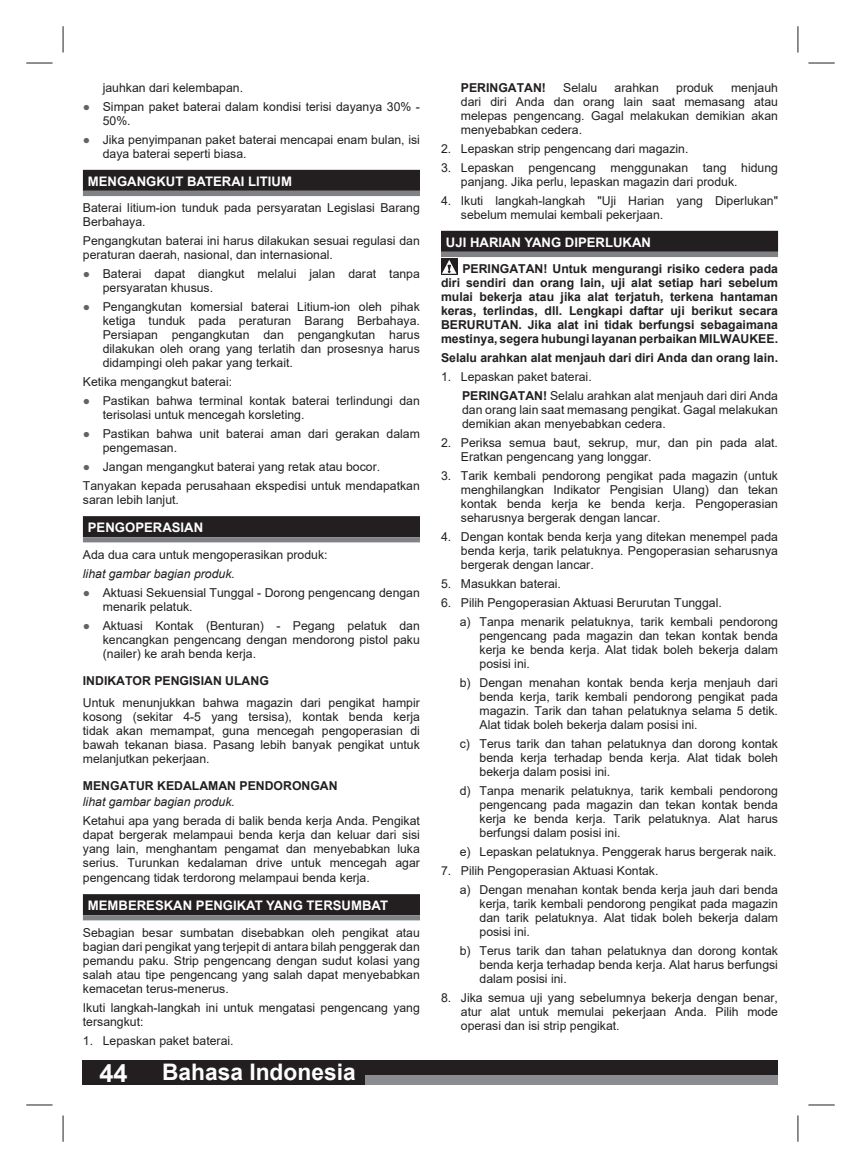
<style>
.page{position:relative;width:861px;height:1168px;background:#fff}
.page>*{position:absolute;margin:0;border:0;box-sizing:border-box;transform-origin:0 0}
.t1{font:700 25.38px "Arial";color:#fff}
.t2{font:700 22.75px "Arial";color:#fff}
.t3{font:700 13.12px "Arial";color:#fff}
.t4{font:12.25px/14px "Arial";color:#231f20}
.t5{font:700 12.25px/14px "Arial";color:#231f20;text-align:justify}
.t6{font:italic 12.25px "Arial";color:#231f20}
.s1{color:#636366}
.s2{font-weight:700}
</style>
<div class="page">
<div style="left:83px;top:1060px;width:694px;height:25px;background:#231f20"></div>
<div style="left:366px;top:1075px;width:411px;height:10px;background:#8a8c8f"></div>
<div style="left:83px;top:170px;width:337px;height:21px;background:#231f20"></div>
<div style="left:83px;top:191px;width:337px;height:5px;background:#808285"></div>
<div style="left:83px;top:516px;width:337px;height:21px;background:#231f20"></div>
<div style="left:83px;top:537px;width:337px;height:5px;background:#808285"></div>
<div style="left:83px;top:894px;width:337px;height:21px;background:#231f20"></div>
<div style="left:83px;top:915px;width:337px;height:5px;background:#808285"></div>
<div style="left:441px;top:231px;width:336px;height:21px;background:#231f20"></div>
<div style="left:441px;top:252px;width:336px;height:5px;background:#808285"></div>
<div style="left:441px;top:259px;width:16px;height:16px;background:#231f20"></div>
<svg style="left:442px;top:260px;width:14px;height:14px"></svg>
<svg style="left:26px;top:63px;width:26px;height:1px"></svg>
<svg style="left:808px;top:63px;width:26px;height:1px"></svg>
<svg style="left:26px;top:1104px;width:26px;height:1px"></svg>
<svg style="left:808px;top:1104px;width:26px;height:1px"></svg>
<svg style="left:63px;top:26px;width:1px;height:26px"></svg>
<svg style="left:63px;top:1115px;width:1px;height:26px"></svg>
<svg style="left:797px;top:26px;width:1px;height:26px"></svg>
<svg style="left:797px;top:1115px;width:1px;height:26px"></svg>
<p class="t4" style="left:103px;top:81px;width:142px">jauhkan dari kelembapan.</p>
<p class="t4" style="left:103px;top:99px;width:318px;text-indent:-20px"><span class="s1">●</span> Simpan paket baterai dalam kondisi terisi dayanya 30% -<br>50%.</p>
<p class="t4" style="left:103px;top:132px;width:318px;text-indent:-20px"><span class="s1">●</span> Jika penyimpanan paket baterai mencapai enam bulan, isi daya baterai seperti biasa.</p>
<p class="t3" style="left:88px;top:174px;width:205px">MENGANGKUT BATERAI LITIUM</p>
<p class="t4" style="left:83px;top:201px;width:338px">Baterai litium-ion tunduk pada persyaratan Legislasi Barang<br>Berbahaya.</p>
<p class="t4" style="left:83px;top:234px;width:338px">Pengangkutan baterai ini harus dilakukan sesuai regulasi dan peraturan daerah, nasional, dan internasional.</p>
<p class="t4" style="left:103px;top:267px;width:318px;text-indent:-20px"><span class="s1">●</span> Baterai dapat diangkut melalui jalan darat tanpa persyaratan khusus.</p>
<p class="t4" style="left:103px;top:300px;width:318px;text-align:justify;text-indent:-20px"><span class="s1">●</span> Pengangkutan komersial baterai Litium-ion oleh pihak ketiga tunduk pada peraturan Barang Berbahaya.<br>Persiapan pengangkutan dan pengangkutan harus dilakukan oleh orang yang terlatih dan prosesnya harus didampingi oleh pakar yang terkait.</p>
<p class="t4" style="left:83px;top:375px;width:151px">Ketika mengangkut baterai:</p>
<p class="t4" style="left:103px;top:394px;width:318px;text-indent:-20px"><span class="s1">●</span> Pastikan bahwa terminal kontak baterai terlindungi dan terisolasi untuk mencegah korsleting.</p>
<p class="t4" style="left:103px;top:427px;width:318px;text-indent:-20px"><span class="s1">●</span> Pastikan bahwa unit baterai aman dari gerakan dalam pengemasan.</p>
<p class="t4" style="left:83px;top:457px;width:338px;line-height:18.9px"><span class="s1">●</span> Jangan mengangkut baterai yang retak atau bocor.<br>Tanyakan kepada perusahaan ekspedisi untuk mendapatkan</p>
<p class="t4" style="left:83px;top:493px;width:98px">saran lebih lanjut.</p>
<p class="t3" style="left:88px;top:520px;width:117px">PENGOPERASIAN</p>
<p class="t4" style="left:83px;top:547px;width:246px">Ada dua cara untuk mengoperasikan produk:</p>
<p class="t6" style="left:83px;top:566px;width:153px">lihat gambar bagian produk.</p>
<p class="t4" style="left:103px;top:585px;width:318px;text-indent:-20px"><span class="s1">●</span> Aktuasi Sekuensial Tunggal - Dorong pengencang dengan menarik pelatuk.</p>
<p class="t4" style="left:103px;top:618px;width:318px;text-align:justify;text-indent:-20px"><span class="s1">●</span> Aktuasi Kontak (Benturan) - Pegang pelatuk dan kencangkan pengencang dengan mendorong pistol paku (nailer) ke arah benda kerja.</p>
<p class="t5" style="left:83px;top:674px;width:187px">INDIKATOR PENGISIAN ULANG</p>
<p class="t4" style="left:83px;top:695px;width:338px;text-align:justify">Untuk menunjukkan bahwa magazin dari pengikat hampir kosong (sekitar 4-5 yang tersisa), kontak benda kerja tidak akan memampat, guna mencegah pengoperasian di bawah tekanan biasa. Pasang lebih banyak pengikat untuk melanjutkan pekerjaan.</p>
<p class="t5" style="left:83px;top:778px;width:256px">MENGATUR KEDALAMAN PENDORONGAN</p>
<p class="t6" style="left:83px;top:795px;width:153px">lihat gambar bagian produk.</p>
<p class="t4" style="left:83px;top:814px;width:338px;text-align:justify">Ketahui apa yang berada di balik benda kerja Anda. Pengikat dapat bergerak melampaui benda kerja dan keluar dari sisi yang lain, menghantam pengamat dan menyebabkan luka serius. Turunkan kedalaman drive untuk mencegah agar pengencang tidak terdorong melampaui benda kerja.</p>
<p class="t3" style="left:88px;top:898px;width:301px">MEMBERESKAN PENGIKAT YANG TERSUMBAT</p>
<p class="t4" style="left:83px;top:925px;width:338px;text-align:justify">Sebagian besar sumbatan disebabkan oleh pengikat atau bagian dari pengikat yang terjepit di antara bilah penggerak dan pemandu paku. Strip pengencang dengan sudut kolasi yang salah atau tipe pengencang yang salah dapat menyebabkan kemacetan terus-menerus.</p>
<p class="t4" style="left:83px;top:1000px;width:338px">Ikuti langkah-langkah ini untuk mengatasi pengencang yang tersangkut:</p>
<p class="t4" style="left:83px;top:1033px;width:152px">1. Lepaskan paket baterai.</p>
<h1 class="t1" style="left:99px;top:1058px;width:30px">44</h1>
<h2 class="t2" style="left:162px;top:1059px;width:195px">Bahasa Indonesia</h2>
<p class="t5" style="left:460px;top:81px;width:87px">PERINGATAN!</p>
<p class="t4" style="left:563px;top:81px;width:36px">Selalu</p>
<p class="t4" style="left:614px;top:81px;width:46px">arahkan</p>
<p class="t4" style="left:676px;top:81px;width:39px">produk</p>
<p class="t4" style="left:460px;top:81px;width:318px;text-align:justify;text-indent:270px">menjauh dari diri Anda dan orang lain saat memasang atau melepas pengencang. Gagal melakukan demikian akan menyebabkan cedera.</p>
<p class="t4" style="left:441px;top:141px;width:249px">2. Lepaskan strip pengencang dari magazin.</p>
<p class="t4" style="left:460px;top:160px;width:318px;text-indent:-20px">3. Lepaskan pengencang menggunakan tang hidung panjang. Jika perlu, lepaskan magazin dari produk.</p>
<p class="t4" style="left:460px;top:193px;width:318px;text-indent:-20px">4. Ikuti langkah-langkah "Uji Harian yang Diperlukan" sebelum memulai kembali pekerjaan.</p>
<p class="t3" style="left:446px;top:235px;width:206px">UJI HARIAN YANG DIPERLUKAN</p>
<p class="t5" style="left:441px;top:262px;width:338px;text-indent:21px">PERINGATAN! Untuk mengurangi risiko cedera pada diri sendiri dan orang lain, uji alat setiap hari sebelum mulai bekerja atau jika alat terjatuh, terkena hantaman keras, terlindas, dll. Lengkapi daftar uji berikut secara BERURUTAN. Jika alat ini tidak berfungsi sebagaimana mestinya, segera hubungi layanan perbaikan MILWAUKEE.</p>
<p class="t5" style="left:441px;top:351px;width:338px">Selalu arahkan alat menjauh dari diri Anda dan orang lain.</p>
<p class="t4" style="left:462px;top:367px;width:317px;line-height:18.9px;text-indent:-21px">1. Lepaskan paket baterai.<br><span class="s2">PERINGATAN!</span> Selalu arahkan alat menjauh dari diri Anda</p>
<p class="t4" style="left:462px;top:403px;width:317px">dan orang lain saat memasang pengikat. Gagal melakukan demikian akan menyebabkan cedera.</p>
<p class="t4" style="left:460px;top:436px;width:318px;text-indent:-20px">2. Periksa semua baut, sekrup, mur, dan pin pada alat.<br>Eratkan pengencang yang longgar.</p>
<p class="t4" style="left:460px;top:469px;width:318px;text-align:justify;text-indent:-20px">3. Tarik kembali pendorong pengikat pada magazin (untuk menghilangkan Indikator Pengisian Ulang) dan tekan kontak benda kerja ke benda kerja. Pengoperasian seharusnya bergerak dengan lancar.</p>
<p class="t4" style="left:460px;top:530px;width:318px;text-align:justify;text-indent:-20px">4. Dengan kontak benda kerja yang ditekan menempel pada benda kerja, tarik pelatuknya. Pengoperasian seharusnya bergerak dengan lancar.</p>
<p class="t4" style="left:441px;top:577px;width:121px">5. Masukkan baterai.</p>
<p class="t4" style="left:459px;top:593px;width:320px;line-height:18.9px;text-indent:-19px">6. Pilih Pengoperasian Aktuasi Berurutan Tunggal.<br>a) Tanpa menarik pelatuknya, tarik kembali pendorong</p>
<p class="t4" style="left:479px;top:629px;width:300px;text-align:justify">pengencang pada magazin dan tekan kontak benda kerja ke benda kerja. Alat tidak boleh bekerja dalam posisi ini.</p>
<p class="t4" style="left:479px;top:676px;width:300px;text-align:justify;text-indent:-20px">b) Dengan menahan kontak benda kerja menjauh dari benda kerja, tarik kembali pendorong pengikat pada magazin. Tarik dan tahan pelatuknya selama 5 detik.<br>Alat tidak boleh bekerja dalam posisi ini.</p>
<p class="t4" style="left:479px;top:737px;width:300px;text-align:justify;text-indent:-20px">c) Terus tarik dan tahan pelatuknya dan dorong kontak benda kerja terhadap benda kerja. Alat tidak boleh bekerja dalam posisi ini.</p>
<p class="t4" style="left:479px;top:784px;width:300px;text-align:justify;text-indent:-20px">d) Tanpa menarik pelatuknya, tarik kembali pendorong pengencang pada magazin dan tekan kontak benda kerja ke benda kerja. Tarik pelatuknya. Alat harus berfungsi dalam posisi ini.</p>
<p class="t4" style="left:459px;top:845px;width:318px">e) Lepaskan pelatuknya. Penggerak harus bergerak naik.</p>
<p class="t4" style="left:459px;top:861px;width:320px;line-height:18.9px;text-indent:-19px">7. Pilih Pengoperasian Aktuasi Kontak.<br>a) Dengan menahan kontak benda kerja jauh dari benda</p>
<p class="t4" style="left:479px;top:896px;width:300px;text-align:justify">kerja, tarik kembali pendorong pengikat pada magazin dan tarik pelatuknya. Alat tidak boleh bekerja dalam posisi ini.</p>
<p class="t4" style="left:479px;top:943px;width:300px;text-align:justify;text-indent:-20px">b) Terus tarik dan tahan pelatuknya dan dorong kontak benda kerja terhadap benda kerja. Alat harus berfungsi dalam posisi ini.</p>
<p class="t4" style="left:460px;top:990px;width:318px;text-align:justify;text-indent:-20px">8. Jika semua uji yang sebelumnya bekerja dengan benar, atur alat untuk memulai pekerjaan Anda. Pilih mode operasi dan isi strip pengikat.</p>
</div>
